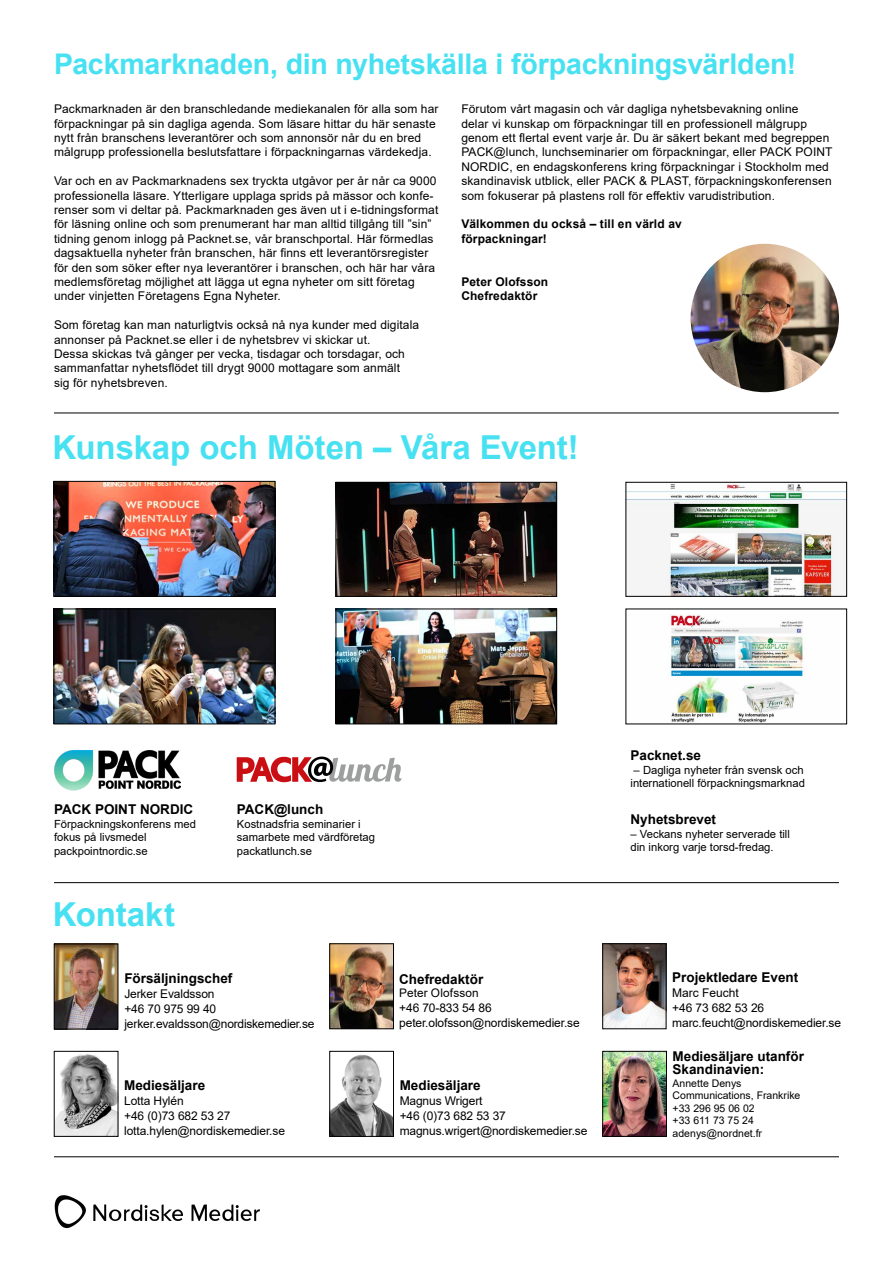
<style>
.page{position:relative;width:893px;height:1263px;background:#fff}
.page>*{position:absolute;margin:0;border:0;box-sizing:border-box;transform-origin:0 0}
.t1{font:700 33px "Arial";letter-spacing:-.005em;color:#47e1f2}
.t2{font:700 28.5px "Arial";letter-spacing:-.01em;color:#47e1f2}
.t3{font:700 13.5px/13.5px "Arial";color:#000}
.t4{font:12px/14.4px "Arial";letter-spacing:.01em;color:#000}
.t5{font:12px/15px "Arial";letter-spacing:-.01em;color:#000}
.t6{font:700 12px/14.4px "Arial";letter-spacing:.01em;color:#000}
.t7{font:11.85px "Arial";letter-spacing:.015em;color:#000}
.t8{font:11.25px/13.5px "Arial";color:#000}
.t9{font:10.5px/12.6px "Arial";color:#000}
</style>
<div class="page">
<hr style="left:54px;top:1156px;width:785px;height:1px;background:#000">
<img style="left:56px;top:946px;width:60px;height:81px">
<div style="left:54px;top:944px;width:64px;height:85px;border:1px solid #000"></div>
<img style="left:332px;top:945px;width:60px;height:82px">
<div style="left:330px;top:943px;width:64px;height:86px;border:1px solid #000"></div>
<img style="left:604px;top:945px;width:60px;height:82px">
<div style="left:602px;top:943px;width:64px;height:86px;border:1px solid #000"></div>
<hr style="left:54px;top:882px;width:785px;height:1px;background:#000">
<hr style="left:54px;top:413px;width:785px;height:1px;background:#000">
<svg style="left:237px;top:756px;width:165px;height:26px"></svg>
<img style="left:54px;top:751px;width:127px;height:40px">
<img style="left:56px;top:611px;width:217px;height:111px">
<div style="left:54px;top:609px;width:221px;height:115px;border:1px solid #000"></div>
<img style="left:56px;top:483px;width:217px;height:111px">
<div style="left:54px;top:481px;width:221px;height:115px;border:1px solid #000"></div>
<img style="left:54px;top:1195px;width:206px;height:34px">
<img style="left:338px;top:484px;width:217px;height:110px">
<div style="left:336px;top:482px;width:221px;height:114px;border:1px solid #000"></div>
<img style="left:628px;top:484px;width:217px;height:110px">
<div style="left:626px;top:482px;width:221px;height:114px;border:1px solid #000"></div>
<img style="left:338px;top:611px;width:217px;height:111px">
<div style="left:336px;top:609px;width:221px;height:115px;border:1px solid #000"></div>
<img style="left:668px;top:614px;width:138px;height:108px">
<img style="left:332px;top:1054px;width:60px;height:80px">
<div style="left:330px;top:1051px;width:64px;height:85px;border:1px solid #000"></div>
<img style="left:56px;top:1054px;width:60px;height:80px">
<img style="left:604px;top:1053px;width:61px;height:81px">
<div style="left:602px;top:1051px;width:65px;height:85px;border:1px solid #000"></div>
<img style="left:691px;top:244px;width:148px;height:148px;border-radius:74px">
<h2 class="t2" style="left:54px;top:44px;width:744px">Packmarknaden, din nyhetskälla i förpackningsvärlden!</h2>
<p class="t4" style="left:461px;top:102px;width:373px">Förutom vårt magasin och vår dagliga nyhetsbevakning online<br>delar vi kunskap om förpackningar till en professionell målgrupp genom ett flertal event varje år. Du är säkert bekant med begreppen PACK@lunch, lunchseminarier om förpackningar, eller PACK POINT NORDIC, en endagskonferens kring förpackningar i Stockholm med skandinavisk utblick, eller PACK &amp; PLAST, förpackningskonferensen som fokuserar på plastens roll för effektiv varudistribution.</p>
<p class="t6" style="left:461px;top:217px;width:222px">Välkommen du också – till en värld av förpackningar!</p>
<p class="t6" style="left:461px;top:275px;width:88px">Peter Olofsson<br>Chefredaktör</p>
<p class="t4" style="left:54px;top:102px;width:386px">Packmarknaden är den branschledande mediekanalen för alla som har förpackningar på sin dagliga agenda. Som läsare hittar du här senaste nytt från branschens leverantörer och som annonsör når du en bred målgrupp professionella beslutsfattare i förpackningarnas värdekedja.</p>
<p class="t4" style="left:54px;top:174px;width:386px">Var och en av Packmarknadens sex tryckta utgåvor per år når ca 9000 professionella läsare. Ytterligare upplaga sprids på mässor och konfe&shy;renser som vi deltar på. Packmarknaden ges även ut i e-tidningsformat för läsning online och som prenumerant har man alltid tillgång till ”sin” tidning genom inlogg på Packnet.se, vår branschportal. Här förmedlas dagsaktuella nyheter från branschen, här finns ett leverantörsregister för den som söker efter nya leverantörer i branschen, och här har våra medlemsföretag möjlighet att lägga ut egna nyheter om sitt företag under vinjetten Företagens Egna Nyheter.</p>
<p class="t4" style="left:54px;top:318px;width:367px">Som företag kan man naturligtvis också nå nya kunder med digitala annonser på Packnet.se eller i de nyhetsbrev vi skickar ut.<br>Dessa skickas två gånger per vecka, tisdagar och torsdagar, och sammanfattar nyhetsflödet till drygt 9000 mottagare som anmält<br>sig för nyhetsbreven.</p>
<h1 class="t1" style="left:53px;top:424px;width:527px">Kunskap och Möten – Våra Event!</h1>
<p class="t3" style="left:630px;top:749px;width:72px">Packnet.se</p>
<p class="t8" style="left:630px;top:763px;width:176px">– Dagliga nyheter från svensk och internationell förpackningsmarknad</p>
<p class="t3" style="left:237px;top:803px;width:88px">PACK@lunch</p>
<p class="t8" style="left:237px;top:817px;width:140px">Kostnadsfria seminarier i samarbete med värdföretag packatlunch.se</p>
<p class="t3" style="left:54px;top:803px;width:141px">PACK POINT NORDIC</p>
<p class="t8" style="left:54px;top:817px;width:143px">Förpackningskonferens med fokus på livsmedel packpointnordic.se</p>
<p class="t3" style="left:630px;top:813px;width:87px">Nyhetsbrevet</p>
<p class="t8" style="left:630px;top:827px;width:161px">– Veckans nyheter serverade till din inkorg varje torsd-fredag.</p>
<h1 class="t1" style="left:53px;top:891px;width:124px">Kontakt</h1>
<p class="t3" style="left:124px;top:971px;width:110px">Försäljningschef</p>
<p class="t5" style="left:124px;top:986px;width:192px">Jerker Evaldsson<br>+46 70 975 99 40 jerker.evaldsson@nordiskemedier.se</p>
<p class="t3" style="left:124px;top:1078px;width:83px">Mediesäljare</p>
<p class="t5" style="left:124px;top:1093px;width:162px">Lotta Hylén<br>+46 (0)73 682 53 27 lotta.hylen@nordiskemedier.se</p>
<p class="t3" style="left:399px;top:972px;width:86px">Chefredaktör</p>
<p class="t7" style="left:399px;top:985px;width:81px">Peter Olofsson</p>
<p class="t5" style="left:399px;top:1001px;width:182px">+46 70-833 54 86 peter.olofsson@nordiskemedier.se</p>
<p class="t3" style="left:400px;top:1078px;width:83px">Mediesäljare</p>
<p class="t5" style="left:400px;top:1093px;width:189px">Magnus Wrigert<br>+46 (0)73 682 53 37 magnus.wrigert@nordiskemedier.se</p>
<p class="t3" style="left:672px;top:971px;width:128px">Projektledare Event</p>
<p class="t5" style="left:672px;top:985px;width:170px">Marc Feucht<br>+46 73 682 53 26 marc.feucht@nordiskemedier.se</p>
<p class="t3" style="left:673px;top:1049px;width:133px">Mediesäljare utanför<br>Skandinavien:</p>
<p class="t9" style="left:673px;top:1076px;width:129px">Annette Denys<br>Communications, Frankrike +33 296 95 06 02<br>+33 611 73 75 24 adenys@nordnet.fr</p>
</div>
